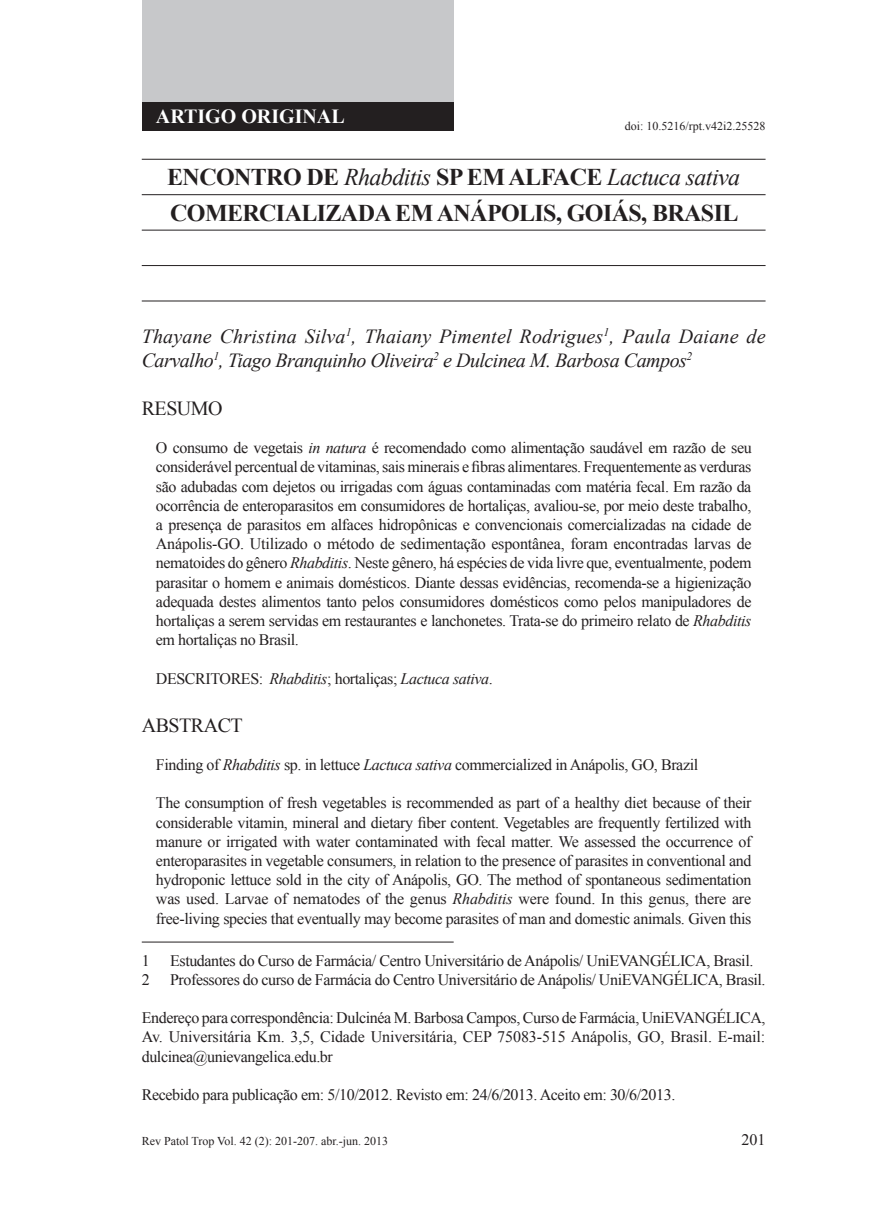
<style>
.page{position:relative;width:879px;height:1219px;background:#fff}
.page>*{position:absolute;margin:0;border:0;box-sizing:border-box;transform-origin:0 0}
.t1{font:700 24px/35.2px "Times New Roman";letter-spacing:-.025em;color:#231f20}
.t2{font:italic 20px/24px "Times New Roman";letter-spacing:.01em;color:#231f20}
.t3{font:700 20px "Times New Roman";color:#fff}
.t4{font:20px "Times New Roman";letter-spacing:-.025em;color:#231f20}
.t5{font:16px/19.2px "Times New Roman";letter-spacing:-.025em;color:#231f20;text-align:justify}
.t6{font:12px "Times New Roman";color:#231f20}
.s1{font-weight:400;font-style:italic}
.s2{font-style:italic}
</style>
<div class="page">
<div style="left:142px;top:0;width:312px;height:102px;background:#c7c8ca"></div>
<div style="left:142px;top:102px;width:312px;height:28px;background:#231f20"></div>
<hr style="left:142px;top:159px;width:623px;height:1px;background:#231f20">
<hr style="left:142px;top:194px;width:623px;height:1px;background:#231f20">
<hr style="left:142px;top:230px;width:623px;height:1px;background:#231f20">
<hr style="left:142px;top:265px;width:623px;height:1px;background:#231f20">
<hr style="left:142px;top:300px;width:623px;height:1px;background:#231f20">
<hr style="left:142px;top:942px;width:312px;height:1px;background:#231f20">
<p class="t3" style="left:156px;top:102px;width:190px">ARTIGO ORIGINAL</p>
<p class="t6" style="left:625px;top:118px;width:142px">doi: 10.5216/rpt.v42i2.25528</p>
<h1 class="t1" style="left:167px;top:159px;width:574px">ENCONTRO DE <span class="s1">Rhabditis</span> SP EM ALFACE <span class="s1">Lactuca sativa<br></span>COMERCIALIZADA EM ANÁPOLIS, GOIÁS, BRASIL</h1>
<p class="t2" style="left:142px;top:324px;width:625px">Thayane Christina Silva<sup>1</sup>, Thaiany Pimentel Rodrigues<sup>1</sup>, Paula Daiane de<br>Carvalho<sup>1</sup>, Tiago Branquinho Oliveira<sup>2</sup> e Dulcinea M. Barbosa Campos<sup>2</sup></p>
<p class="t4" style="left:142px;top:395px;width:82px">RESUMO</p>
<p class="t5" style="left:156px;top:438px;width:597px">O consumo de vegetais <span class="s2">in natura</span> é recomendado como alimentação saudável em razão de seu considerável percentual de vitaminas, sais minerais e fibras alimentares. Frequentemente as verduras são adubadas com dejetos ou irrigadas com águas contaminadas com matéria fecal. Em razão da ocorrência de enteroparasitos em consumidores de hortaliças, avaliou-se, por meio deste trabalho, a presença de parasitos em alfaces hidropônicas e convencionais comercializadas na cidade de Anápolis-GO. Utilizado o método de sedimentação espontânea, foram encontradas larvas de nematoides do gênero <span class="s2">Rhabditis</span>. Neste gênero, há espécies de vida livre que, eventualmente, podem parasitar o homem e animais domésticos. Diante dessas evidências, recomenda-se a higienização adequada destes alimentos tanto pelos consumidores domésticos como pelos manipuladores de hortaliças a serem servidas em restaurantes e lanchonetes. Trata-se do primeiro relato de <span class="s2">Rhabditis </span>em hortaliças no Brasil.</p>
<p class="t5" style="left:156px;top:668px;width:338px">DESCRITORES: <span class="s2">Rhabditis</span>; hortaliças; <span class="s2">Lactuca sativa</span>.</p>
<p class="t4" style="left:142px;top:711px;width:102px">ABSTRACT</p>
<p class="t5" style="left:156px;top:755px;width:544px">Finding of <span class="s2">Rhabditis</span> sp. in lettuce <span class="s2">Lactuca sativa</span> commercialized in Anápolis, GO, Brazil</p>
<p class="t5" style="left:156px;top:793px;width:597px">The consumption of fresh vegetables is recommended as part of a healthy diet because of their considerable vitamin, mineral and dietary fiber content. Vegetables are frequently fertilized with manure or irrigated with water contaminated with fecal matter. We assessed the occurrence of enteroparasites in vegetable consumers, in relation to the presence of parasites in conventional and hydroponic lettuce sold in the city of Anápolis, GO. The method of spontaneous sedimentation was used. Larvae of nematodes of the genus <span class="s2">Rhabditis</span> were found. In this genus, there are free-living species that eventually may become parasites of man and domestic animals. Given this</p>
<p class="t5" style="left:142px;top:950px;width:9px">1</p>
<p class="t5" style="left:170px;top:950px;width:585px">Estudantes do Curso de Farmácia/ Centro Universitário de Anápolis/ UniEVANGÉLICA, Brasil.</p>
<p class="t5" style="left:142px;top:969px;width:9px">2</p>
<p class="t5" style="left:170px;top:969px;width:597px">Professores do curso de Farmácia do Centro Universitário de Anápolis/ UniEVANGÉLICA, Brasil.</p>
<p class="t5" style="left:142px;top:1008px;width:625px">Endereço para correspondência: Dulcinéa M. Barbosa Campos, Curso de Farmácia, UniEVANGÉLICA, Av. Universitária Km. 3,5, Cidade Universitária, CEP 75083-515 Anápolis, GO, Brasil. E-mail: dulcinea@unievangelica.edu.br</p>
<p class="t5" style="left:142px;top:1085px;width:535px">Recebido para publicação em: 5/10/2012. Revisto em: 24/6/2013. Aceito em: 30/6/2013.</p>
<p class="t6" style="left:142px;top:1133px;width:248px">Rev Patol Trop Vol. 42 (2): 201-207. abr.-jun. 2013</p>
<p class="t5" style="left:741px;top:1130px;width:25px">201</p>
</div>
